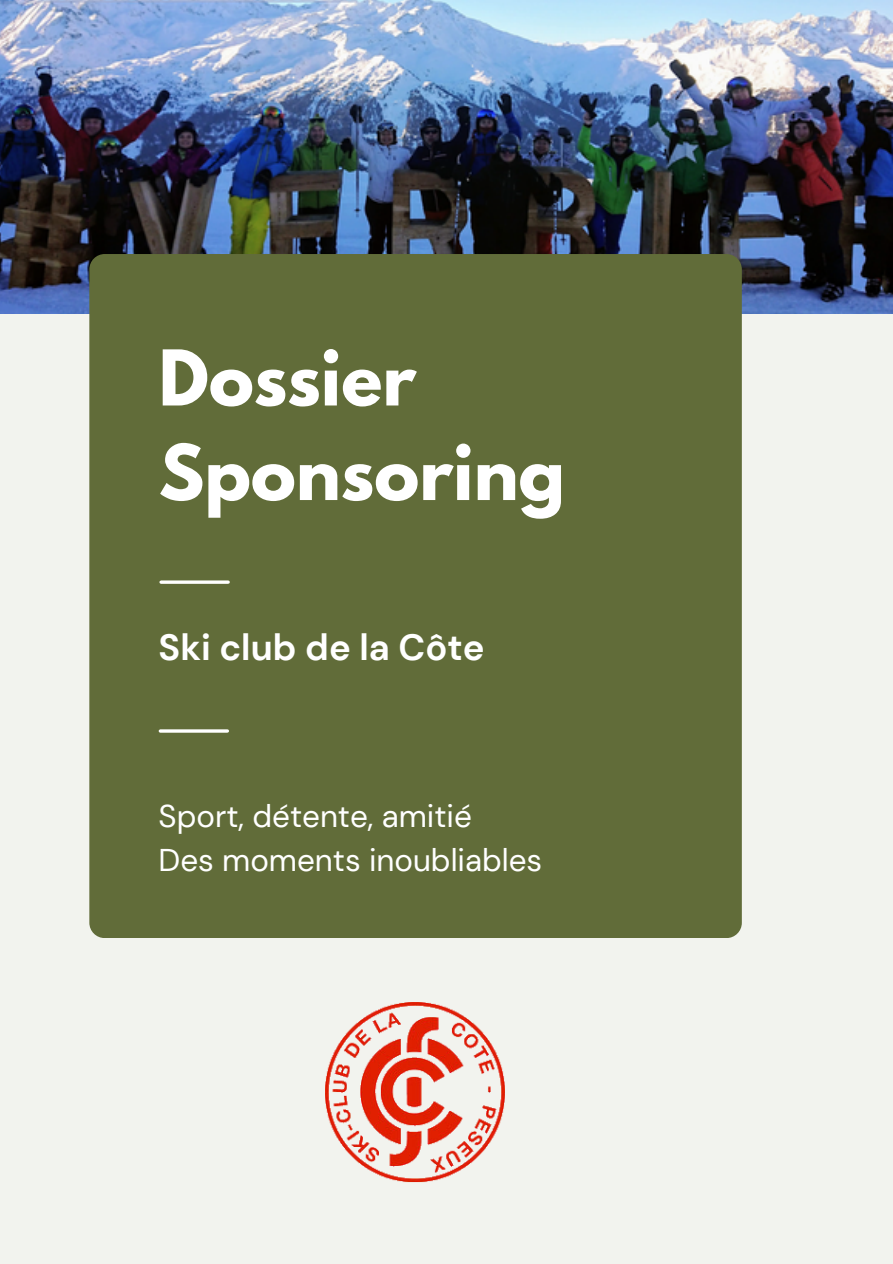
<style>
.page{position:relative;width:893px;height:1264px;background:#fff}
.page>*{position:absolute;margin:0;border:0;box-sizing:border-box;transform-origin:0 0}
.t1{font:700 67.95px/94.5px "League Spartan";color:#fff}
.t2{font:700 36.45px "DM Sans";color:#fff}
.t3{font:31.35px "DM Sans";color:#fff}
</style>
<div class="page">
<div style="left:0;top:0;width:892px;height:1263px;background:#f2f3ee"></div>
<img style="left:0;top:0;width:892px;height:313px">
<div style="left:89px;top:254px;width:652px;height:683px;background:#616c39;border-radius:15px"></div>
<svg style="left:161px;top:580px;width:67px;height:4px"></svg>
<hr style="left:160px;top:729px;width:67px;height:3px;background:#fff">
<img style="left:326px;top:1002px;width:179px;height:180px">
<h1 class="t1" style="left:159px;top:339px;width:408px">Dossier<br>Sponsoring</h1>
<h2 class="t2" style="left:159px;top:623px;width:327px">Ski club de la Côte</h2>
<p class="t3" style="left:159px;top:796px;width:315px">Sport, détente, amitié</p>
<p class="t3" style="left:159px;top:839px;width:385px">Des moments inoubliables</p>
</div>
